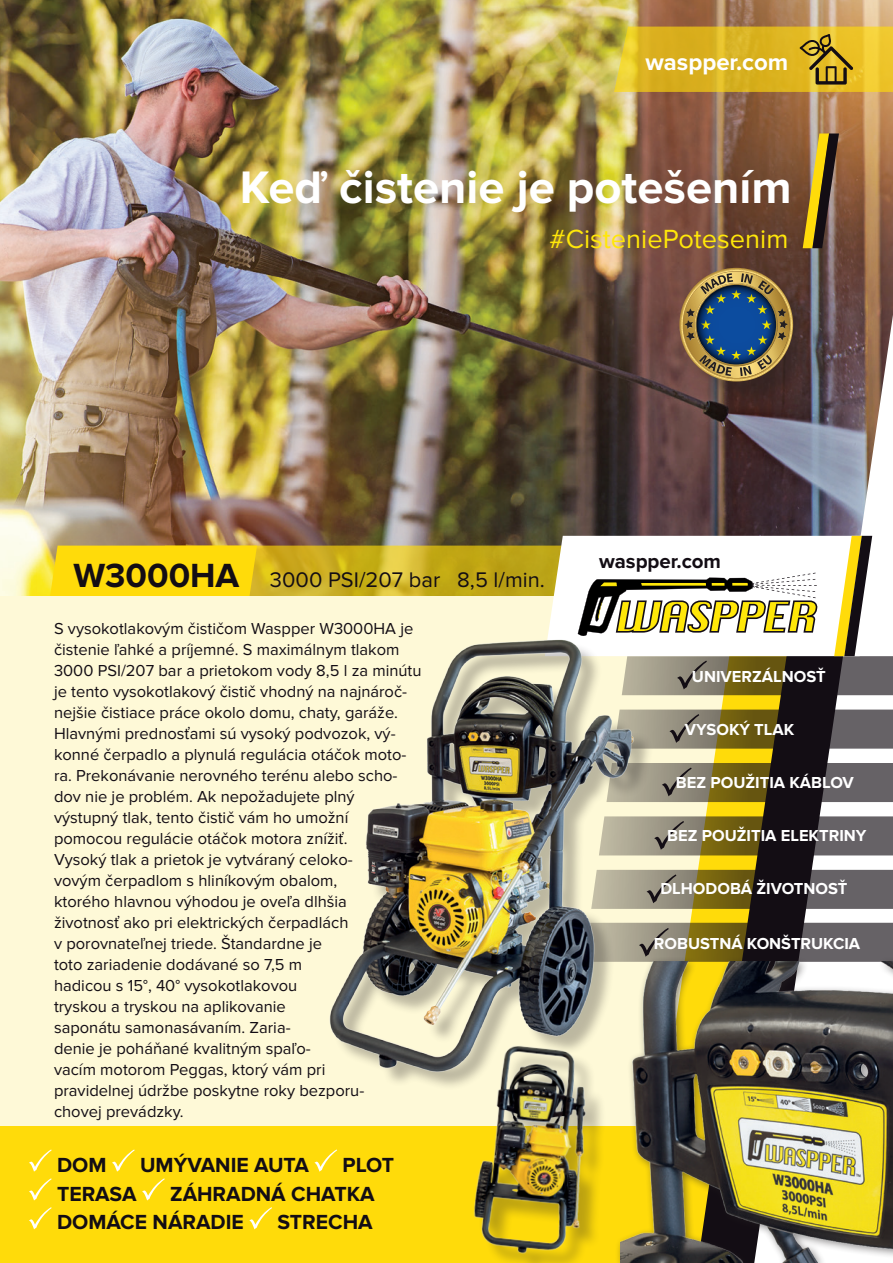
<style>
.page{position:relative;width:893px;height:1263px;background:#fff}
.page>*{position:absolute;margin:0;border:0;box-sizing:border-box;transform-origin:0 0}
.t1{font:700 47.25px "Proxima Nova";color:#fff}
.t2{font:700 34.8px "Proxima Nova";color:#130d14}
.t3{font:27.3px "Proxima Nova";color:#ffe709}
.t4{font:700 24px "Proxima Nova";color:#fff}
.t5{font:21.9px "Proxima Nova";color:#130d14}
.t6{font:700 21.15px "Proxima Nova";color:#130d14}
.t7{font:700 20.55px "Proxima Nova";color:#130d14}
.t8{font:16.5px/21px "Proxima Nova";color:#130d14}
.t9{font:700 16.5px "Proxima Nova";color:#fff}
</style>
<div class="page">
<div style="left:0;top:593px;width:893px;height:556px;background:#fef9d7"></div>
<div style="left:0;top:1126px;width:893px;height:137px;background:#ffdb0a"></div>
<img style="left:0;top:0;width:752px;height:596px">
<img style="left:752px;top:0;width:141px;height:923px">
<svg style="left:803px;top:133px;width:36px;height:115px;background:#8a7033"></svg>
<svg style="left:614px;top:27px;width:279px;height:65px;background:#d8b325"></svg>
<svg style="left:653px;top:709px;width:240px;height:40px;background:#605844"></svg>
<svg style="left:653px;top:763px;width:240px;height:39px;background:#5d5542"></svg>
<svg style="left:653px;top:816px;width:240px;height:39px;background:#5d5542"></svg>
<svg style="left:653px;top:870px;width:240px;height:39px;background:#5c5441"></svg>
<svg style="left:653px;top:923px;width:240px;height:33px;background:#5b5340"></svg>
<svg style="left:29px;top:1149px;width:23px;height:23px"></svg>
<svg style="left:112px;top:1149px;width:23px;height:23px"></svg>
<svg style="left:314px;top:1149px;width:23px;height:23px"></svg>
<svg style="left:29px;top:1178px;width:23px;height:22px"></svg>
<svg style="left:142px;top:1178px;width:23px;height:22px"></svg>
<svg style="left:29px;top:1207px;width:23px;height:22px"></svg>
<svg style="left:249px;top:1207px;width:23px;height:22px"></svg>
<img style="left:473px;top:1104px;width:128px;height:159px">
<div style="left:615px;top:956px;width:278px;height:307px;background:#231f20;opacity:.5"></div>
<img style="left:620px;top:962px;width:273px;height:300px">
<svg style="left:50px;top:536px;width:843px;height:159px"></svg>
<div style="left:333px;top:642px;width:320px;height:449px;background:#231f20;opacity:.3"></div>
<img style="left:311px;top:607px;width:332px;height:497px">
<div style="left:682px;top:270px;width:132px;height:132px;background:#231f20;opacity:.3"></div>
<svg style="left:679px;top:268px;width:114px;height:113px;background:#65655a"></svg>
<h3 class="t4" style="left:645px;top:48px;width:144px">waspper.com</h3>
<p class="t1" style="left:240px;top:160px;width:553px">Keď čistenie je potešením</p>
<p class="t3" style="left:550px;top:223px;width:240px">#CisteniePotesenim</p>
<p class="t2" style="left:73px;top:556px;width:168px">W3000HA</p>
<p class="t5" style="left:270px;top:567px;width:276px">3000 PSI/207 bar 8,5 l/min.</p>
<p class="t8" style="left:54px;top:618px;width:369px">S vysokotlakovým čističom Waspper W3000HA je čistenie ľahké a príjemné. S maximálnym tlakom 3000 PSI/207 bar a prietokom vody 8,5 l za minútu je tento vysokotlakový čistič vhodný na najnároč&shy;nejšie čistiace práce okolo domu, chaty, garáže.<br>Hlavnými prednosťami sú vysoký podvozok, vý&shy;konné čerpadlo a plynulá regulácia otáčok moto&shy;ra. Prekonávanie nerovného terénu alebo scho&shy;dov nie je problém. Ak nepožadujete plný výstupný tlak, tento čistič vám ho umožní<br>pomocou regulácie otáčok motora znížiť.<br>Vysoký tlak a prietok je vytváraný celoko-<br>vovým čerpadlom s hliníkovým obalom,<br>ktorého hlavnou výhodou je oveľa dlhšia<br>životnosť ako pri elektrických čerpadlách<br>v porovnateľnej triede. Štandardne je<br>toto zariadenie dodávané so 7,5 m<br>hadicou s 15°, 40° vysokotlakovou<br>tryskou a tryskou na aplikovanie<br>saponátu samonasávaním. Zaria-<br>denie je poháňané kvalitným spaľo-<br>vacím motorom Peggas, ktorý vám pri<br>pravidelnej údržbe poskytne roky bezporu-<br>chovej prevádzky.</p>
<p class="t6" style="left:57px;top:1152px;width:51px">DOM</p>
<p class="t6" style="left:140px;top:1152px;width:170px">UMÝVANIE AUTA</p>
<p class="t6" style="left:343px;top:1152px;width:53px">PLOT</p>
<p class="t6" style="left:57px;top:1181px;width:81px">TERASA</p>
<p class="t6" style="left:170px;top:1181px;width:206px">ZÁHRADNÁ CHATKA</p>
<p class="t6" style="left:57px;top:1210px;width:188px">DOMÁCE NÁRADIE</p>
<p class="t6" style="left:277px;top:1210px;width:97px">STRECHA</p>
<p class="t7" style="left:599px;top:549px;width:124px">waspper.com</p>
<p class="t9" style="left:692px;top:667px;width:135px">UNIVERZÁLNOSŤ</p>
<p class="t9" style="left:685px;top:720px;width:111px">VYSOKÝ TLAK</p>
<p class="t9" style="left:676px;top:773px;width:179px">BEZ POUŽITIA KÁBLOV</p>
<p class="t9" style="left:667px;top:826px;width:201px">BEZ POUŽITIA ELEKTRINY</p>
<p class="t9" style="left:660px;top:879px;width:189px">DLHODOBÁ ŽIVOTNOSŤ</p>
<p class="t9" style="left:654px;top:934px;width:208px">ROBUSTNÁ KONŠTRUKCIA</p>
</div>
